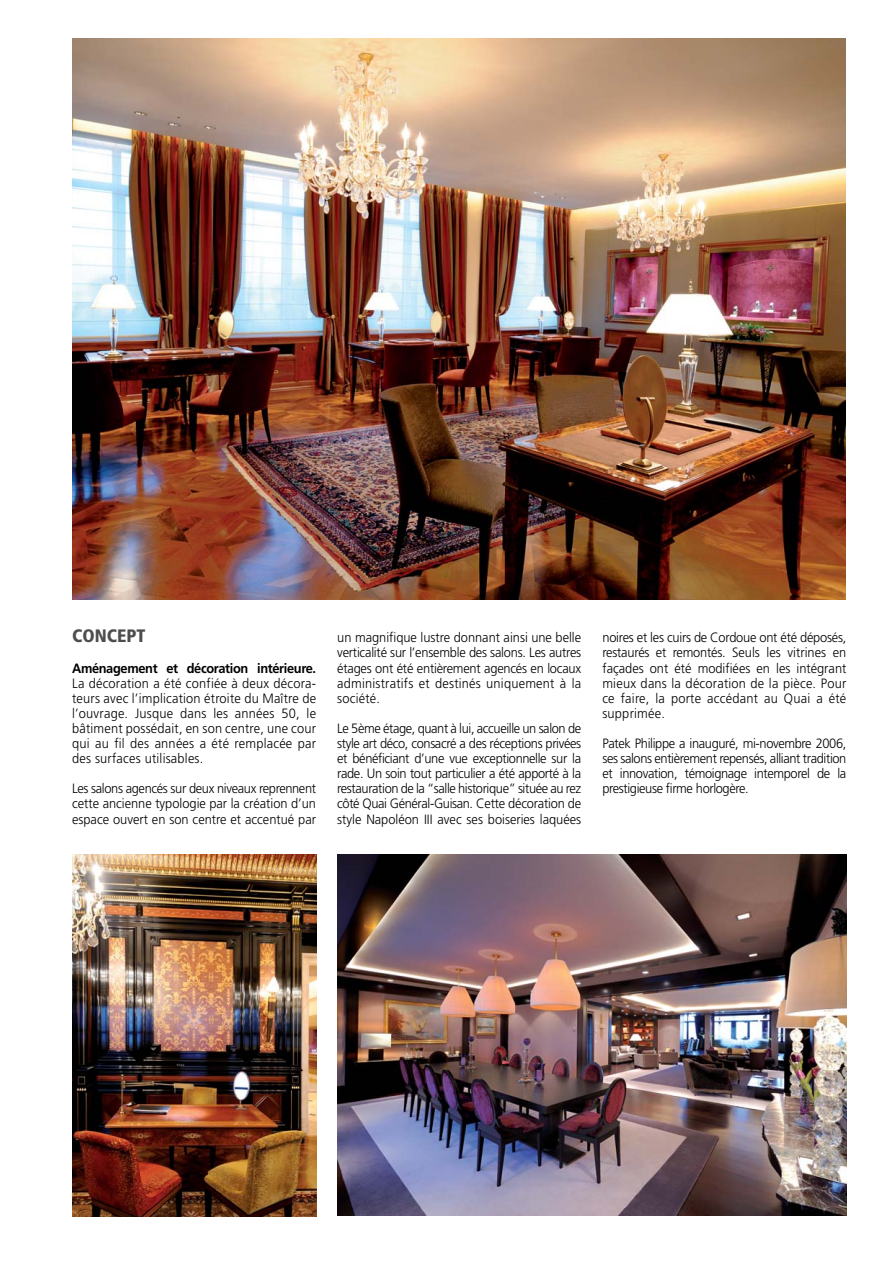
<style>
.page{position:relative;width:893px;height:1263px;background:#fff}
.page>*{position:absolute;margin:0;border:0;box-sizing:border-box;transform-origin:0 0}
.t1{font:900 condensed 18px "Frutiger";color:#4d4d4d}
.t2{font:300 13.5px/15.1px "Frutiger";color:#000;text-align:justify;scale:.95 1}
.t3{font:700 13.5px "Frutiger";letter-spacing:-.03em;color:#000;scale:.95 1}
</style>
<div class="page">
<img style="left:72px;top:38px;width:773px;height:562px">
<img style="left:72px;top:855px;width:244px;height:361px">
<img style="left:337px;top:855px;width:509px;height:360px">
<h1 class="t1" style="left:72px;top:629px;width:75px">CONCEPT</h1>
<p class="t3" style="left:72px;top:662px;width:258px">Aménagement et décoration intérieure.</p>
<p class="t2" style="left:72px;top:676px;width:258px">La décoration a été confiée à deux décora&shy;teurs avec l’implication étroite du Maître de l’ouvrage. Jusque dans les années 50, le bâtiment possédait, en son centre, une cour qui au fil des années a été remplacée par des surfaces utilisables.</p>
<p class="t2" style="left:72px;top:782px;width:258px">Les salons agencés sur deux niveaux reprennent cette ancienne typologie par la création d’un espace ouvert en son centre et accentué par</p>
<p class="t2" style="left:337px;top:631px;width:258px">un magnifique lustre donnant ainsi une belle verticalité sur l’ensemble des salons. Les autres étages ont été entièrement agencés en locaux administratifs et destinés uniquement à la société.</p>
<p class="t2" style="left:337px;top:722px;width:258px">Le 5ème étage, quant à lui, accueille un salon de style art déco, consacré a des réceptions privées et bénéficiant d’une vue exceptionnelle sur la rade. Un soin tout particulier a été apporté à la restauration de la “salle historique” située au rez côté Quai Général-Guisan. Cette décoration de style Napoléon III avec ses boiseries laquées</p>
<p class="t2" style="left:602px;top:631px;width:258px">noires et les cuirs de Cordoue ont été déposés, restaurés et remontés. Seuls les vitrines en façades ont été modifiées en les intégrant mieux dans la décoration de la pièce. Pour ce faire, la porte accédant au Quai a été supprimée.</p>
<p class="t2" style="left:602px;top:737px;width:258px">Patek Philippe a inauguré, mi-novembre 2006, ses salons entièrement repensés, alliant tradition et innovation, témoignage intemporel de la prestigieuse firme horlogère.</p>
</div>
